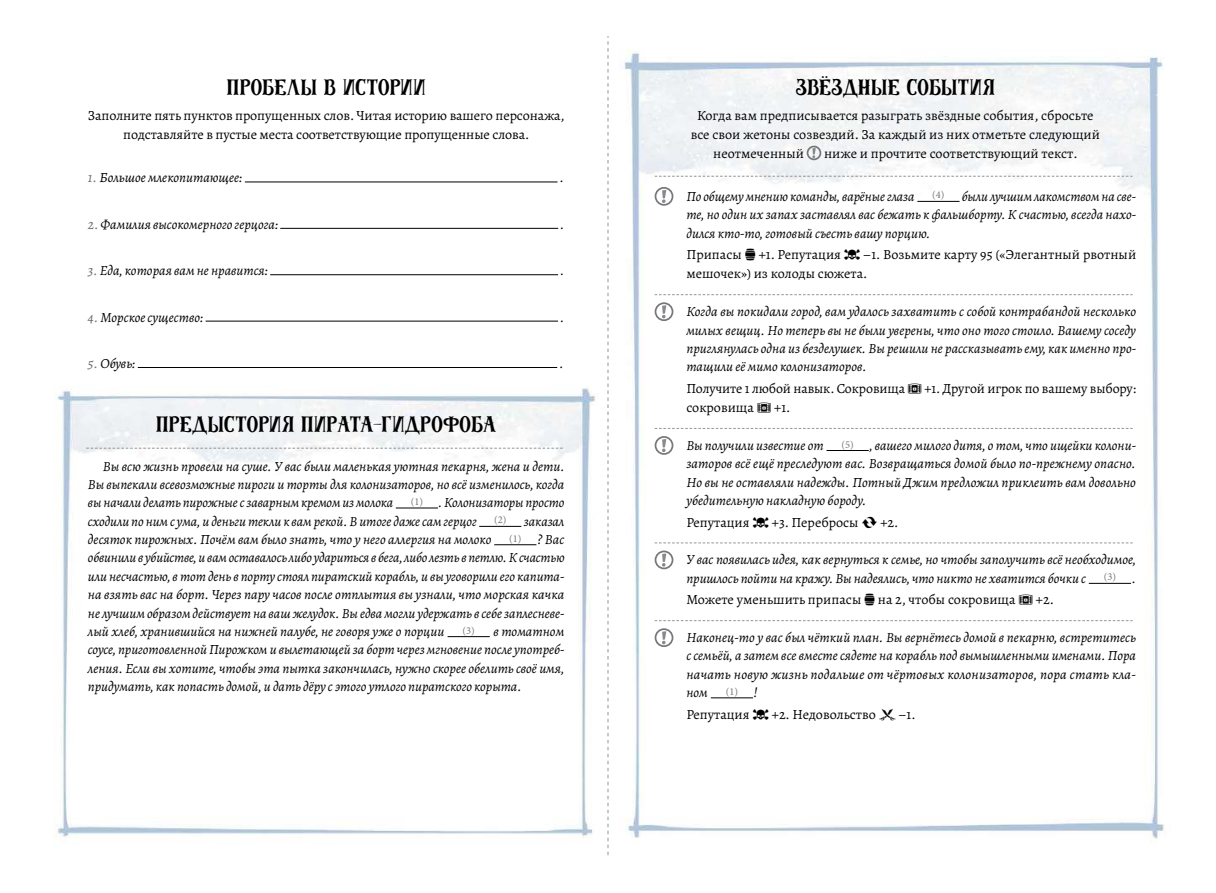
<style>
.page{position:relative;width:1216px;height:893px;background:#fff}
.page>*{position:absolute;margin:0;border:0;box-sizing:border-box;transform-origin:0 0}
.t1{font:17.5px "OH Old Ship Z";letter-spacing:.02em;color:#000}
.t2{font:italic 14px/18.4px "Alegreya";color:#000;text-align:justify}
.t3{font:14px/19.2px "Alegreya";color:#000}
.t4{font:10.5px "Minion Pro";color:#737577}
.s1{color:#6d6e71}
.s2{font-family:"Forgotten Waters"}
.s3{font-family:"Alegreya";font-style:italic;font-size:14px;color:#000}
</style>
<div class="page">
<img style="left:55px;top:37px;width:1109px;height:818px">
<svg style="left:607px;top:37px;width:1px;height:818px"></svg>
<svg style="left:86px;top:448px;width:477px;height:1px"></svg>
<div style="left:806px;top:146px;width:15px;height:14px;border:2px solid #77787b;border-radius:50%"></div>
<svg style="left:812px;top:148px;width:3px;height:10px"></svg>
<svg style="left:654px;top:176px;width:478px;height:1px"></svg>
<hr style="left:917px;top:201px;width:42px;height:1px;background:#000">
<svg style="left:654px;top:294px;width:478px;height:1px"></svg>
<svg style="left:654px;top:428px;width:478px;height:1px"></svg>
<hr style="left:826px;top:450px;width:42px;height:1px;background:#000">
<svg style="left:654px;top:542px;width:478px;height:1px"></svg>
<hr style="left:1088px;top:583px;width:42px;height:1px;background:#000">
<svg style="left:654px;top:620px;width:478px;height:1px"></svg>
<hr style="left:710px;top:697px;width:43px;height:1px;background:#000">
<div style="left:654px;top:187px;width:19px;height:19px;border:2px solid #77787b;border-radius:50%"></div>
<svg style="left:662px;top:190px;width:4px;height:13px"></svg>
<div style="left:654px;top:302px;width:19px;height:19px;border:2px solid #77787b;border-radius:50%"></div>
<svg style="left:662px;top:305px;width:4px;height:13px"></svg>
<div style="left:654px;top:436px;width:19px;height:19px;border:2px solid #77787b;border-radius:50%"></div>
<svg style="left:662px;top:439px;width:4px;height:13px"></svg>
<div style="left:654px;top:551px;width:19px;height:18px;border:2px solid #77787b;border-radius:50%"></div>
<svg style="left:662px;top:553px;width:4px;height:14px"></svg>
<div style="left:654px;top:628px;width:19px;height:19px;border:2px solid #77787b;border-radius:50%"></div>
<svg style="left:662px;top:631px;width:4px;height:13px"></svg>
<hr style="left:396px;top:508px;width:42px;height:1px;background:#000">
<hr style="left:479px;top:526px;width:42px;height:1px;background:#000">
<hr style="left:494px;top:544px;width:42px;height:1px;background:#000">
<hr style="left:447px;top:636px;width:43px;height:1px;background:#000">
<hr style="left:245px;top:182px;width:312px;height:1px;background:#000">
<hr style="left:280px;top:228px;width:278px;height:1px;background:#000">
<hr style="left:270px;top:274px;width:288px;height:1px;background:#000">
<hr style="left:206px;top:321px;width:352px;height:1px;background:#000">
<hr style="left:138px;top:367px;width:419px;height:1px;background:#000">
<p class="t1" style="left:227px;top:75px;width:200px">ПРОБЕЛЫ В ИСТОРИИ</p>
<p class="t3" style="left:88px;top:105px;width:478px;text-align:center">Заполните пять пунктов пропущенных слов. Читая историю вашего персонажа, подставляйте в пустые места соответствующие пропущенные слова.</p>
<p class="t2" style="left:88px;top:168px;width:156px"><span class="s1">1.</span> Большое млекопитающее:</p>
<p class="t2" style="left:560px;top:168px;width:6px">.</p>
<p class="t2" style="left:88px;top:215px;width:192px"><span class="s1">2.</span> Фамилия высокомерного герцога:</p>
<p class="t2" style="left:560px;top:215px;width:6px">.</p>
<p class="t2" style="left:88px;top:261px;width:182px"><span class="s1">3.</span> Еда, которая вам не нравится:</p>
<p class="t2" style="left:560px;top:261px;width:6px">.</p>
<p class="t2" style="left:88px;top:307px;width:117px"><span class="s1">4.</span> Морское существо:</p>
<p class="t2" style="left:560px;top:307px;width:6px">.</p>
<p class="t2" style="left:88px;top:354px;width:49px"><span class="s1">5.</span> Обувь:</p>
<p class="t2" style="left:559px;top:354px;width:6px">.</p>
<p class="t1" style="left:156px;top:412px;width:341px">ПРЕДЫСТОРИЯ ПИРАТА-ГИДРОФОБА</p>
<p class="t2" style="left:88px;top:456px;width:478px;text-indent:15px">Вы всю жизнь провели на суше. У вас были маленькая уютная пекарня, жена и дети.<br>Вы выпекали всевозможные пироги и торты для колонизаторов, но всё изменилось, когда вы начали делать пирожные с заварным кремом из молока <sup>(1)</sup> . Колонизаторы просто сходили по ним с ума, и деньги текли к вам рекой. В итоге даже сам герцог <sup>(2)</sup> заказал десяток пирожных. Почём вам было знать, что у него аллергия на молоко</p>
<p class="t2" style="left:88px;top:530px;width:478px;text-indent:421px"><sup>(1)</sup> ? Вас обвинили в убийстве, и вам оставалось либо удариться в бега, либо лезть в петлю. К счастью или несчастью, в тот день в порту стоял пиратский корабль, и вы уговорили его капита&shy;на взять вас на борт. Через пару часов после отплытия вы узнали, что морская качка не лучшим образом действует на ваш желудок. Вы едва могли удержать в себе заплесневе&shy;лый хлеб, хранившийся на нижней палубе, не говоря уже о порции</p>
<p class="t2" style="left:88px;top:622px;width:478px;text-indent:374px"><sup>(3)</sup> в томатном соусе, приготовленной Пирожком и вылетающей за борт через мгновение после употреб&shy;ления. Если вы хотите, чтобы эта пытка закончилась, нужно скорее обелить своё имя, придумать, как попасть домой, и дать дёру с этого утлого пиратского корыта.</p>
<p class="t1" style="left:795px;top:75px;width:200px">ЗВЁЗДНЫЕ СОБЫТИЯ</p>
<p class="t3" style="left:697px;top:105px;width:398px">Когда вам предписывается разыграть звёздные события, сбросьте</p>
<p class="t3" style="left:690px;top:125px;width:410px">все свои жетоны созвездий. За каждый из них отметьте следующий</p>
<p class="t3" style="left:713px;top:144px;width:92px">неотмеченный</p>
<p class="t3" style="left:824px;top:144px;width:255px">ниже и прочтите соответствующий текст.</p>
<p class="t2" style="left:686px;top:187px;width:230px">По общему мнению команды, варёные глаза</p>
<p class="t2" style="left:686px;top:187px;width:451px;text-indent:246px"><sup>(4)</sup> были лучшим лакомством на све&shy;те, но один их запах заставлял вас бежать к фальшборту. К счастью, всегда нахо&shy;дился кто-то, готовый съесть вашу порцию.</p>
<p class="t3" style="left:686px;top:245px;width:451px">Припасы <span class="s2">A</span> +1. Репутация <span class="s2">C</span>–1. Возьмите карту 95 («Элегантный рвотный мешочек») из колоды сюжета.</p>
<p class="t2" style="left:686px;top:302px;width:451px">Когда вы покидали город, вам удалось захватить с собой контрабандой несколько милых вещиц. Но теперь вы не были уверены, что оно того стоило. Вашему соседу приглянулась одна из безделушек. Вы решили не рассказывать ему, как именно про&shy;тащили её мимо колонизаторов.</p>
<p class="t3" style="left:686px;top:379px;width:451px">Получите 1 любой навык. Сокровища <span class="s2">G</span> +1. Другой игрок по вашему выбору: сокровища <span class="s2">G</span> +1.</p>
<p class="t2" style="left:686px;top:436px;width:139px">Вы получили известие от</p>
<p class="t2" style="left:686px;top:436px;width:451px;text-indent:155px"><sup>(5)</sup> , вашего милого дитя, о том, что ищейки колони&shy;заторов всё ещё преследуют вас. Возвращаться домой было по-прежнему опасно.<br>Но вы не оставляли надежды. Потный Джим предложил приклеить вам довольно убедительную накладную бороду.</p>
<p class="t3" style="left:686px;top:512px;width:213px">Репутация <span class="s2">C</span> +3. Перебросы <span class="s2">J</span> +2.</p>
<p class="t2" style="left:686px;top:550px;width:451px">У вас появилась идея, как вернуться к семье, но чтобы заполучить всё необходимое, пришлось пойти на кражу. Вы надеялись, что никто не хватится бочки с</p>
<p class="t4" style="left:1103px;top:570px;width:34px">(3) <span class="s3">.</span></p>
<p class="t3" style="left:686px;top:590px;width:369px">Можете уменьшить припасы <span class="s2">A</span> на 2, чтобы сокровища <span class="s2">G</span> +2.</p>
<p class="t2" style="left:686px;top:628px;width:451px">Наконец-то у вас был чёткий план. Вы вернётесь домой в пекарню, встретитесь с семьёй, а затем все вместе сядете на корабль под вымышленными именами. Пора начать новую жизнь подальше от чёртовых колонизаторов, пора стать кла&shy;ном</p>
<p class="t4" style="left:725px;top:684px;width:33px">(1) <span class="s3">!</span></p>
<p class="t3" style="left:686px;top:705px;width:231px">Репутация <span class="s2">C</span> +2. Недовольство <span class="s2">D</span>–1.</p>
</div>
